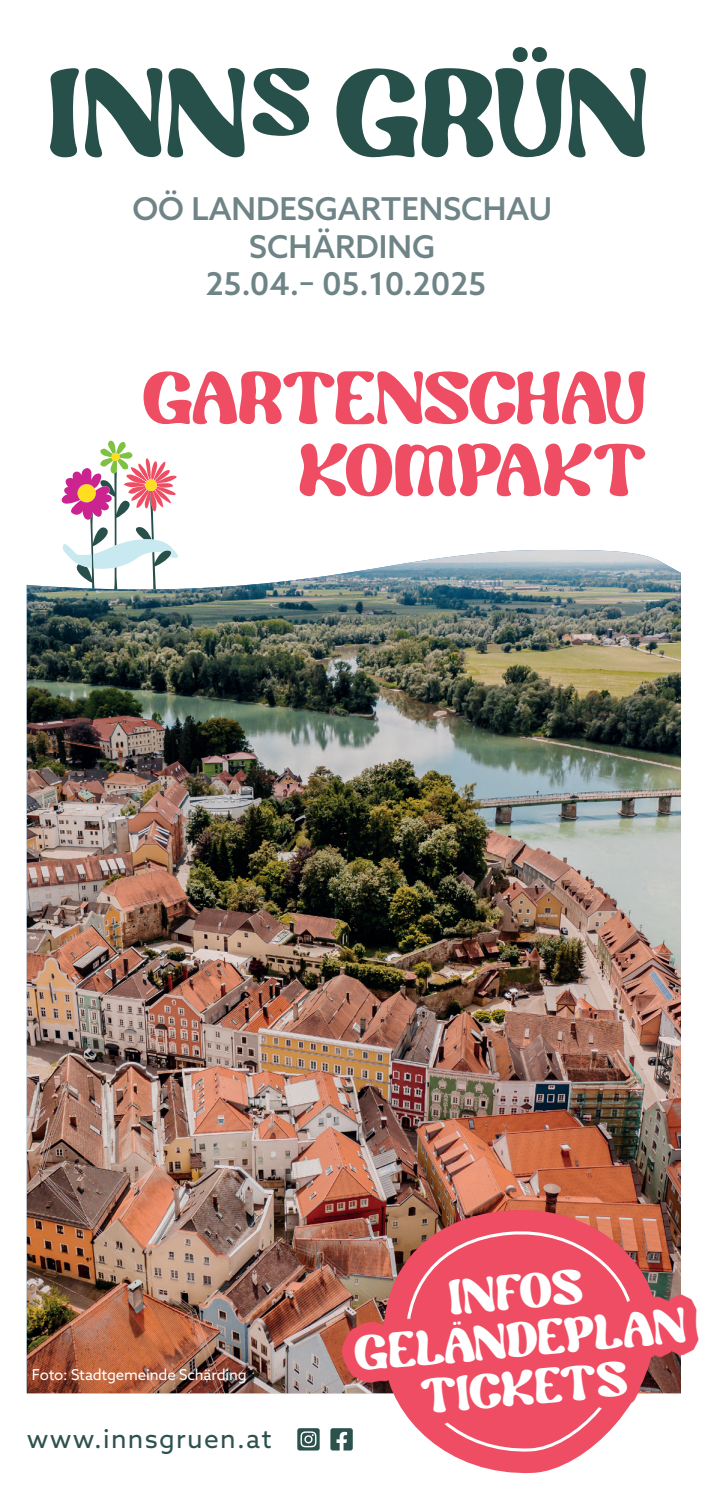
<style>
.page{position:relative;width:702px;height:1489px;background:#fff}
.page>*{position:absolute;margin:0;border:0;box-sizing:border-box;transform-origin:0 0}
.t1{font:60px/72px "Renaf";letter-spacing:.01em;color:#ef4d63;text-align:right}
.t2{font:40px/48px "Renaf";color:#fff;text-align:center}
.t3{font:500 31.5px/37.8px "Azo Sans";color:#6f8487;text-align:center}
.t4{font:26.25px "Azo Sans";letter-spacing:.05em;color:#2d524e}
.t5{font:15px "Azo Sans";letter-spacing:-.01em;color:#fff}
</style>
<div class="page">
<svg style="left:61px;top:440px;width:116px;height:109px"></svg>
<img style="left:27px;top:550px;width:654px;height:843px">
<svg style="left:330px;top:1428px;width:23px;height:22px"></svg>
<svg style="left:297px;top:1428px;width:22px;height:22px"></svg>
<svg style="left:253px;top:68px;width:56px;height:68px"></svg>
<svg style="left:50px;top:68px;width:195px;height:89px"></svg>
<svg style="left:336px;top:47px;width:310px;height:111px"></svg>
<img style="left:374px;top:1202px;width:286px;height:272px">
<svg style="left:400px;top:1227px;width:236px;height:225px"></svg>
<svg style="left:342px;top:1256px;width:356px;height:168px;fill:#ef4d63"></svg>
<p class="t3" style="left:132px;top:189px;width:421px">OÖ LANDESGARTENSCHAU<br>SCHÄRDING<br>25.04.– 05.10.2025</p>
<h1 class="t1" style="left:143px;top:364px;width:504px">GARTENSCHAU<br>KOMPAKT</h1>
<p class="t5" style="left:32px;top:1364px;width:216px">Foto: Stadtgemeinde Schärding</p>
<p class="t4" style="left:27px;top:1421px;width:246px">www.innsgruen.at</p>
<p class="t2" style="left:348px;top:1283px;width:333px;rotate:-5deg">INFOS<br>GELÄNDEPLAN<br>TICKETS</p>
</div>
